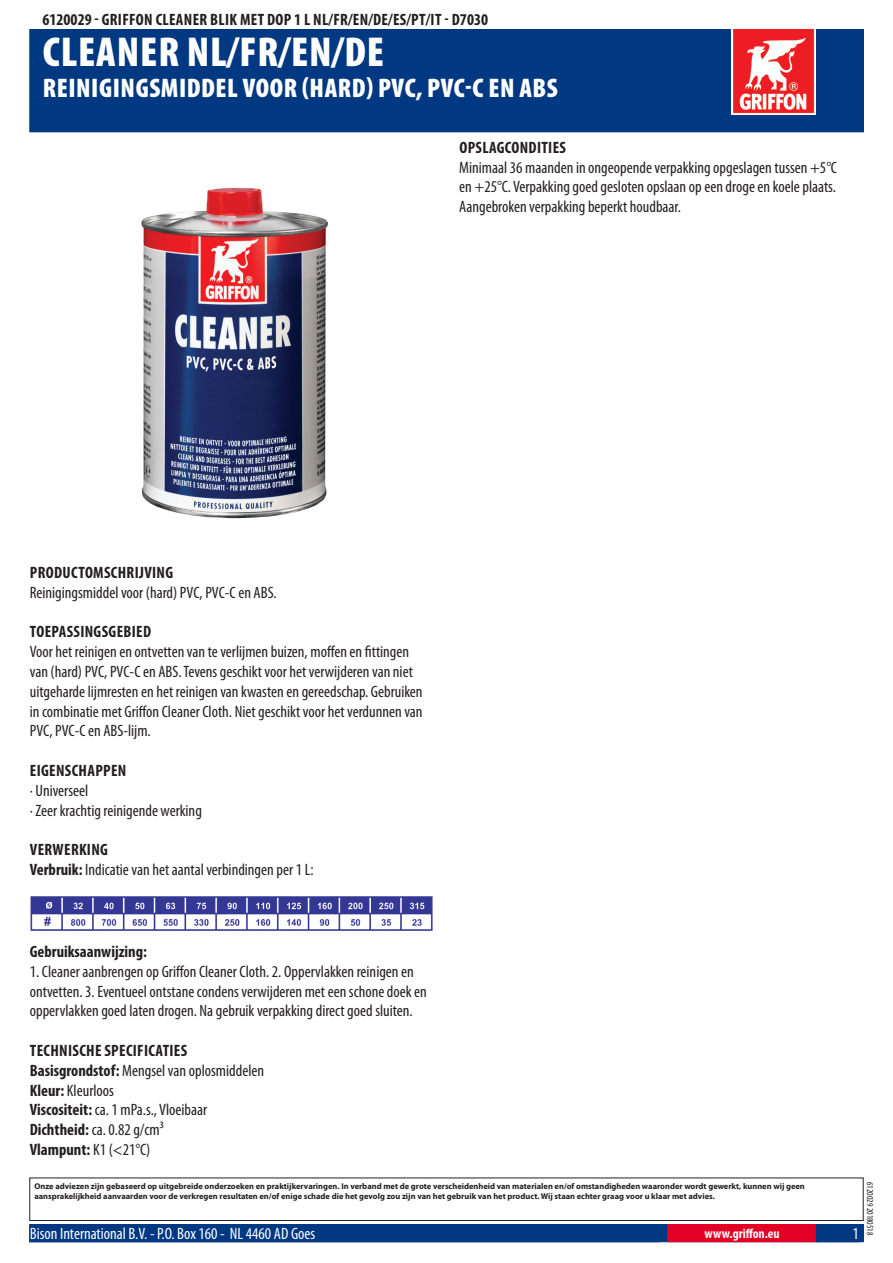
<style>
.page{position:relative;width:893px;height:1263px;background:#fff}
.page>*{position:absolute;margin:0;border:0;box-sizing:border-box;transform-origin:0 0}
.PageHeader{font:900 condensed 42px "Myriad Pro";letter-spacing:.02em;color:#fff}
.PageSubheader{font:900 condensed 27px "Myriad Pro";letter-spacing:.02em;color:#fff}
.Regular{font:condensed 16.5px/19.8px "Myriad Pro";color:#231f20}
.TOCItem{font:700 condensed 16.5px "Myriad Pro";letter-spacing:.02em;color:#231f20}
.ContactData{font:condensed 16.5px "Myriad Pro";color:#fff}
.Regular-2{font:700 condensed 16.5px "Myriad Pro";color:#231f20}
.URL{font:700 condensed 13.5px "Myriad Pro";color:#fff}
.Revisie{font:condensed 9px "Myriad Pro";color:#231f20}
.Disclaimer{font:700 8.4px/10.1px "Myriad Pro";color:#231f20}
.s1{font-weight:700}
.s2{font-weight:400}
</style>
<div class="page">
<div style="left:30px;top:30px;width:833px;height:102px;background:#003882"></div>
<img style="left:731px;top:30px;width:85px;height:85px">
<div style="left:29px;top:1177px;width:835px;height:44px;border:1px solid #231f20"></div>
<div style="left:30px;top:1225px;width:833px;height:17px;background:#003882"></div>
<div style="left:29px;top:1224px;width:835px;height:18px;border:1px solid #003882"></div>
<div style="left:668px;top:1225px;width:148px;height:17px;background:#e20025"></div>
<div style="left:667px;top:1224px;width:150px;height:18px;border:1px solid #e20025"></div>
<img style="left:141px;top:188px;width:187px;height:330px">
<img style="left:30px;top:896px;width:403px;height:35px">
<p class="TOCItem" style="left:43px;top:9px;width:447px">6120029 - GRIFFON CLEANER BLIK MET DOP 1 L NL/FR/EN/DE/ES/PT/IT - D7030</p>
<p class="PageHeader" style="left:43px;top:25px;width:339px">CLEANER NL/FR/EN/DE</p>
<p class="PageSubheader" style="left:43px;top:70px;width:516px">REINIGINGSMIDDEL VOOR (HARD) PVC, PVC-C EN ABS</p>
<p class="TOCItem" style="left:459px;top:137px;width:107px">OPSLAGCONDITIES</p>
<p class="Regular" style="left:459px;top:157px;width:379px;text-align:justify">Minimaal 36 maanden in ongeopende verpakking opgeslagen tussen +5°C en +25°C. Verpakking goed gesloten opslaan op een droge en koele plaats.<br>Aangebroken verpakking beperkt houdbaar.</p>
<p class="TOCItem" style="left:30px;top:562px;width:144px">PRODUCTOMSCHRIJVING</p>
<p class="Regular" style="left:30px;top:582px;width:249px">Reinigingsmiddel voor (hard) PVC, PVC-C en ABS.</p>
<p class="TOCItem" style="left:30px;top:621px;width:121px">TOEPASSINGSGEBIED</p>
<p class="Regular" style="left:30px;top:642px;width:394px">Voor het reinigen en ontvetten van te verlijmen buizen, moffen en fittingen van (hard) PVC, PVC-C en ABS. Tevens geschikt voor het verwijderen van niet uitgeharde lijmresten en het reinigen van kwasten en gereedschap. Gebruiken in combinatie met Griffon Cleaner Cloth. Niet geschikt voor het verdunnen van PVC, PVC-C en ABS-lijm.</p>
<p class="TOCItem" style="left:30px;top:760px;width:98px">EIGENSCHAPPEN</p>
<p class="Regular" style="left:30px;top:780px;width:174px">· Universeel<br>· Zeer krachtig reinigende werking</p>
<p class="TOCItem" style="left:30px;top:839px;width:79px">VERWERKING</p>
<p class="Regular" style="left:30px;top:859px;width:285px"><span class="s1">VERBRUIK:</span> Indicatie van het aantal verbindingen per 1 L:</p>
<p class="Regular-2" style="left:30px;top:941px;width:119px">GEBRUIKSAANWIJZING:</p>
<p class="Regular" style="left:30px;top:961px;width:399px">1 . Cleaner aanbrengen op Griffon Cleaner Cloth. 2. Oppervlakken reinigen en ontvetten. 3. Eventueel ontstane condens verwijderen met een schone doek en oppervlakken goed laten drogen. Na gebruik verpakking direct goed sluiten.</p>
<p class="TOCItem" style="left:30px;top:1040px;width:158px">TECHNISCHE SPECIFICATIES</p>
<p class="Regular" style="left:30px;top:1060px;width:236px"><span class="s1">BASISGRONDSTOF:</span> Mengsel van oplosmiddelen</p>
<p class="Regular" style="left:30px;top:1080px;width:86px"><span class="s1">KLEUR:</span> Kleurloos</p>
<p class="Regular" style="left:30px;top:1100px;width:179px"><span class="s1">VISCOSITEIT:</span> ca. 1 mPa.s., Vloeibaar</p>
<p class="Regular" style="left:30px;top:1119px;width:135px"><span class="s1">DICHTHEID:</span> ca. 0.82 g/cm³</p>
<p class="Regular-2" style="left:30px;top:1139px;width:122px">VLAMPUNT: <span class="s2">K1 (&lt;21 °C)</span></p>
<p class="Disclaimer" style="left:34px;top:1181px;width:772px">Onze adviezen zijn gebaseerd op uitgebreide onderzoeken en praktijkervaringen. In verband met de grote verscheidenheid van materialen en/of omstandigheden waaronder wordt gewerkt, kunnen wij geen aansprakelijkheid aanvaarden voor de verkregen resultaten en/of enige schade die het gevolg zou zijn van het gebruik van het product. Wij staan echter graag voor u klaar met advies.</p>
<p class="ContactData" style="left:30px;top:1224px;width:287px">Bison International B.V. - P.O. Box 1 60 - NL 4460 AD Goes</p>
<p class="URL" style="left:704px;top:1225px;width:77px">WWW.GRIFFON.EU</p>
<p class="Revisie" style="left:875px;top:1182px;width:55px;rotate:90deg">61 20029 201 8051 8</p>
</div>
